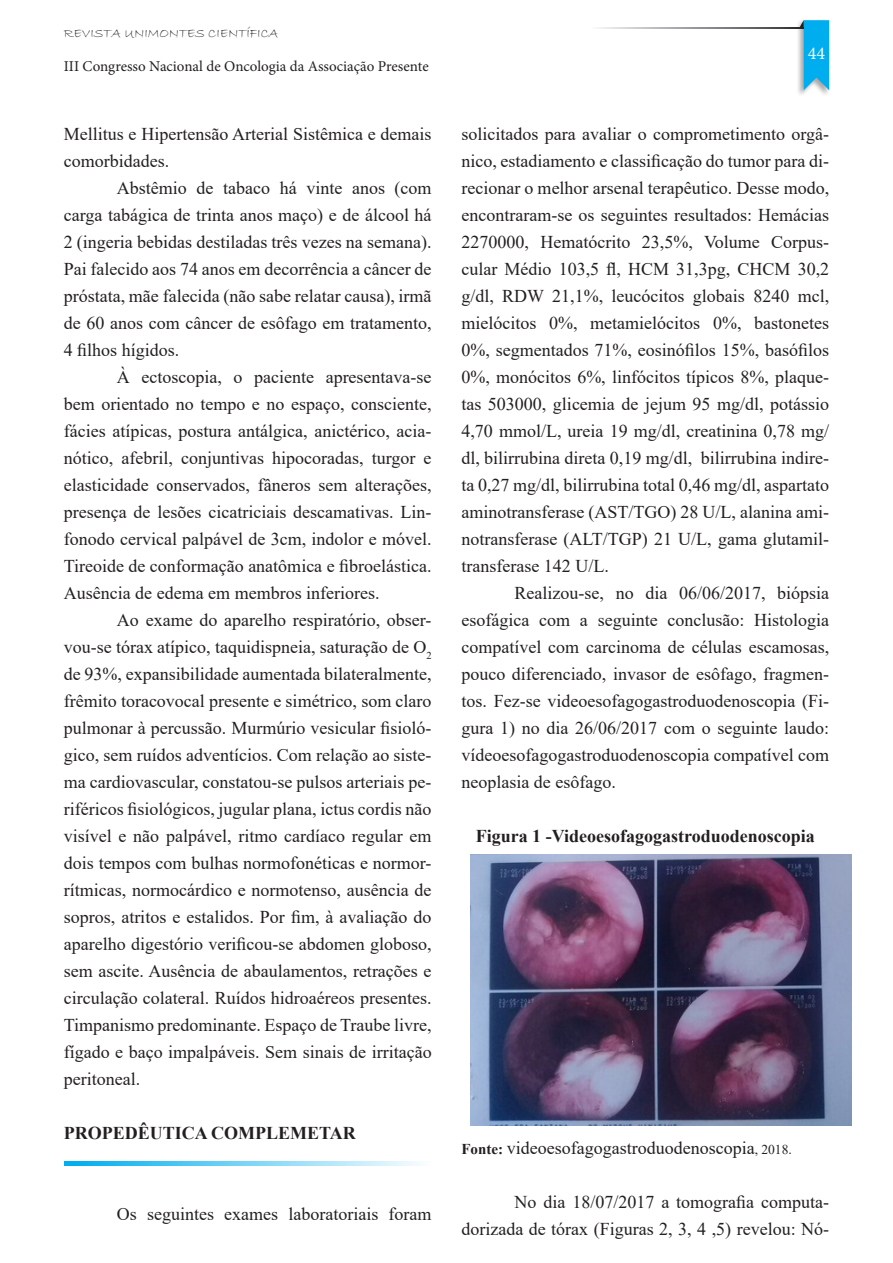
<style>
.page{position:relative;width:893px;height:1263px;background:#fff}
.page>*{position:absolute;margin:0;border:0;box-sizing:border-box;transform-origin:0 0}
.t1{font:18px/27px "Times New Roman";color:#231f20;text-align:justify}
.t2{font:700 18px "Times New Roman";color:#231f20}
.t3{font:18px "Minion Pro";color:#fff}
.t4{font:15px "Minion Pro";color:#231f20}
.t5{font:13.5px "Bradley Hand ITC";color:#231f20}
.s1{font-weight:700;font-size:15px}
.s2{font-size:13.5px}
</style>
<div class="page">
<div style="left:796px;top:19px;width:34px;height:78px;background:#231f20;opacity:.4"></div>
<svg style="left:799px;top:20px;width:30px;height:70px;background:#2db3e5"></svg>
<svg style="left:599px;top:28px;width:205px;height:1px"></svg>
<svg style="left:64px;top:1162px;width:355px;height:4px"></svg>
<img style="left:471px;top:854px;width:380px;height:271px">
<p class="t5" style="left:64px;top:25px;width:216px">REVISTA UNIMONTES CIENTÍFICA</p>
<p class="t4" style="left:64px;top:56px;width:366px">III Congresso Nacional de Oncologia da Associação Presente</p>
<p class="t1" style="left:64px;top:120px;width:369px">Mellitus e Hipertensão Arterial Sistêmica e demais comorbidades.</p>
<p class="t1" style="left:64px;top:174px;width:369px;text-indent:53px">Abstêmio de tabaco há vinte anos (com carga tabágica de trinta anos maço) e de álcool há 2 (ingeria bebidas destiladas três vezes na semana).<br>Pai falecido aos 74 anos em decorrência a câncer de próstata, mãe falecida (não sabe relatar causa), irmã de 60 anos com câncer de esôfago em tratamento, 4 filhos hígidos.</p>
<p class="t1" style="left:64px;top:363px;width:369px;text-indent:53px">À ectoscopia, o paciente apresentava-se bem orientado no tempo e no espaço, consciente, fácies atípicas, postura antálgica, anictérico, acia&shy;nótico, afebril, conjuntivas hipocoradas, turgor e elasticidade conservados, fâneros sem alterações, presença de lesões cicatriciais descamativas. Lin&shy;fonodo cervical palpável de 3cm, indolor e móvel.<br>Tireoide de conformação anatômica e fibroelástica.<br>Ausência de edema em membros inferiores.</p>
<p class="t1" style="left:64px;top:606px;width:369px;text-indent:53px">Ao exame do aparelho respiratório, obser&shy;vou-se tórax atípico, taquidispneia, saturação de O<sub>2 </sub>de 93%, expansibilidade aumentada bilateralmente, frêmito toracovocal presente e simétrico, som claro pulmonar à percussão. Murmúrio vesicular fisioló&shy;gico, sem ruídos adventícios. Com relação ao siste&shy;ma cardiovascular, constatou-se pulsos arteriais pe&shy;riféricos fisiológicos, jugular plana, ictus cordis não visível e não palpável, ritmo cardíaco regular em dois tempos com bulhas normofonéticas e normor&shy;rítmicas, normocárdico e normotenso, ausência de sopros, atritos e estalidos. Por fim, à avaliação do aparelho digestório verificou-se abdomen globoso, sem ascite. Ausência de abaulamentos, retrações e circulação colateral. Ruídos hidroaéreos presentes.<br>Timpanismo predominante. Espaço de Traube livre, fígado e baço impalpáveis. Sem sinais de irritação peritoneal.</p>
<p class="t2" style="left:64px;top:1120px;width:294px">PROPEDÊUTICA COMPLEMETAR</p>
<p class="t1" style="left:117px;top:1200px;width:316px">Os seguintes exames laboratoriais foram</p>
<p class="t3" style="left:808px;top:41px;width:19px">44</p>
<p class="t1" style="left:461px;top:120px;width:369px">solicitados para avaliar o comprometimento orgâ&shy;nico, estadiamento e classificação do tumor para di&shy;recionar o melhor arsenal terapêutico. Desse modo, encontraram-se os seguintes resultados: Hemácias 2270000, Hematócrito 23,5%, Volume Corpus&shy;cular Médio 103,5 fl, HCM 31,3pg, CHCM 30,2 g/dl, RDW 21,1%, leucócitos globais 8240 mcl, mielócitos 0%, metamielócitos 0%, bastonetes 0%, segmentados 71%, eosinófilos 15%, basófilos 0%, monócitos 6%, linfócitos típicos 8%, plaque&shy;tas 503000, glicemia de jejum 95 mg/dl, potássio 4,70 mmol/L, ureia 19 mg/dl, creatinina 0,78 mg/ dl, bilirrubina direta 0,19 mg/dl, bilirrubina indire&shy;ta 0,27 mg/dl, bilirrubina total 0,46 mg/dl, aspartato aminotransferase (AST/TGO) 28 U/L, alanina ami&shy;notransferase (ALT/TGP) 21 U/L, gama glutamil&shy;transferase 142 U/L.</p>
<p class="t1" style="left:461px;top:579px;width:369px;text-indent:53px">Realizou-se, no dia 06/06/2017, biópsia esofágica com a seguinte conclusão: Histologia compatível com carcinoma de células escamosas, pouco diferenciado, invasor de esôfago, fragmen&shy;tos. Fez-se videoesofagogastroduodenoscopia (Fi&shy;gura 1) no dia 26/06/2017 com o seguinte laudo: vídeoesofagogastroduodenoscopia compatível com neoplasia de esôfago.</p>
<p class="t2" style="left:476px;top:823px;width:341px">Figura 1 -Videoesofagogastroduodenoscopia</p>
<p class="t1" style="left:461px;top:1134px;width:332px"><span class="s1">Fonte:</span> videoesofagogastroduodenoscopia<span class="s2">, 2018.</span></p>
<p class="t1" style="left:461px;top:1188px;width:369px;text-align:right">No dia 18/07/2017 a tomografia computa&shy;dorizada de tórax (Figuras 2, 3, 4 ,5) revelou: Nó-</p>
</div>
